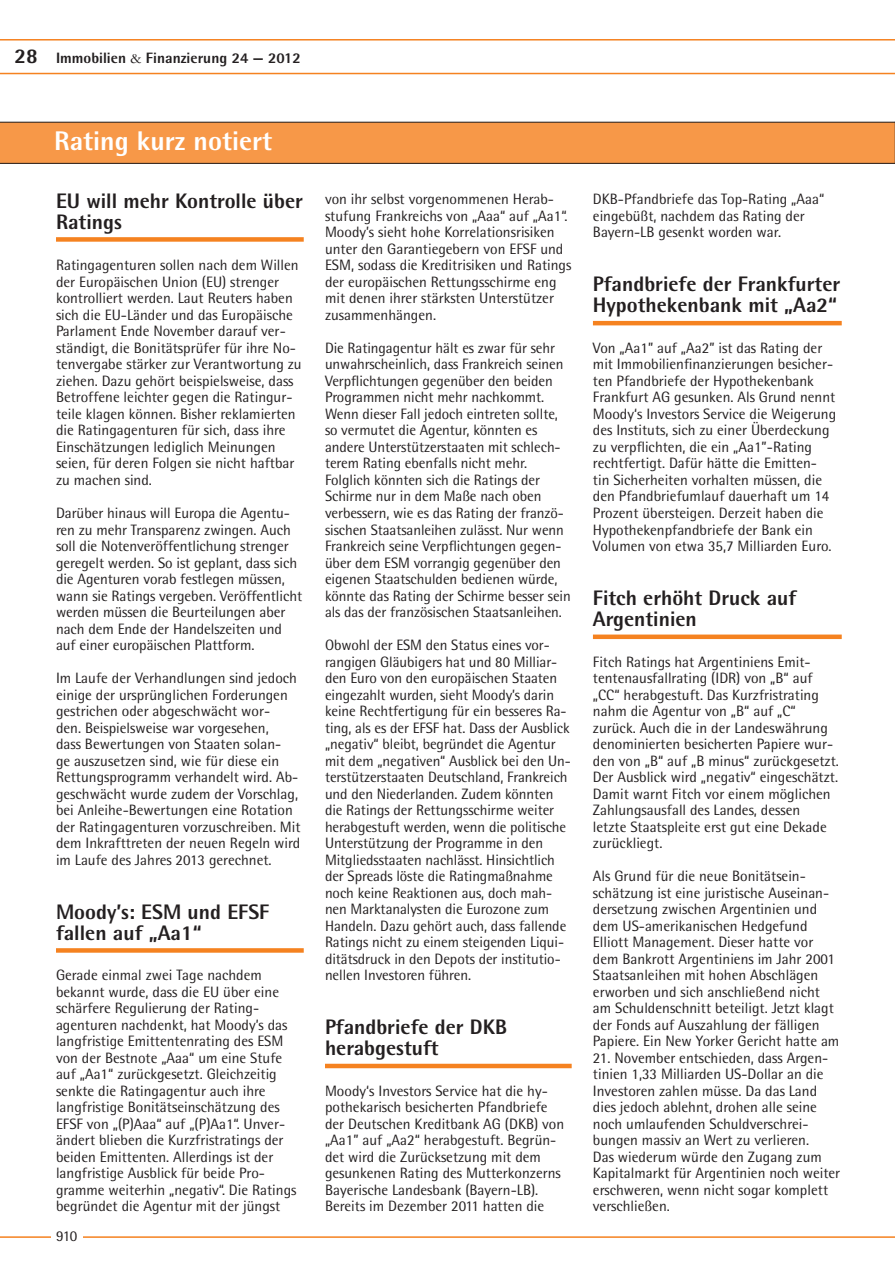
<style>
.page{position:relative;width:895px;height:1274px;background:#fff}
.page>*{position:absolute;margin:0;border:0;box-sizing:border-box;transform-origin:0 0}
.t1{font:800 27px "Rotis Semi Sans";color:#fff}
.t2{font:800 21px/21px "Rotis Semi Sans";color:#231f20}
.t3{font:15px/16.5px "Rotis Semi Sans";color:#231f20}
.t4{font:800 15px "Rotis Semi Sans";color:#231f20}
.s1{font-family:"Garamond";font-weight:400}
</style>
<div class="page">
<svg style="left:0;top:39px;width:895px;height:35px"></svg>
<hr style="left:0;top:1236px;width:895px;height:1px;background:#f58220">
<div style="left:56px;top:237px;width:248px;height:5px;background:#f58220"></div>
<svg style="left:56px;top:948px;width:248px;height:4px"></svg>
<div style="left:325px;top:1063px;width:247px;height:5px;background:#f58220"></div>
<hr style="left:593px;top:321px;width:249px;height:4px;background:#f58220">
<div style="left:593px;top:634px;width:249px;height:5px;background:#f58220"></div>
<div style="left:51px;top:1221px;width:32px;height:30px;background:#fff"></div>
<svg style="left:0;top:122px;width:895px;height:42px;background:#ee9346"></svg>
<h2 class="t2" style="left:15px;top:45px;width:25px">28</h2>
<p class="t4" style="left:56px;top:49px;width:246px">Immobilien <span class="s1">&amp;</span> Finanzierung 24 — 2012</p>
<h1 class="t1" style="left:54px;top:123px;width:219px">Rating kurz notiert</h1>
<h2 class="t2" style="left:56px;top:190px;width:248px">EU will mehr Kontrolle über<br>Ratings</h2>
<p class="t3" style="left:56px;top:257px;width:247px">Ratingagenturen sollen nach dem Willen der Europäischen Union (EU) strenger kontrolliert werden. Laut Reuters haben sich die EU-Länder und das Europäische Parlament Ende November darauf ver&shy;ständigt, die Bonitätsprüfer für ihre No&shy;tenvergabe stärker zur Verantwortung zu ziehen. Dazu gehört beispielsweise, dass Betroffene leichter gegen die Ratingur&shy;teile klagen können. Bisher reklamierten die Ratingagenturen für sich, dass ihre Einschätzungen lediglich Meinungen seien, für deren Folgen sie nicht haftbar zu machen sind.</p>
<p class="t3" style="left:56px;top:504px;width:248px">Darüber hinaus will Europa die Agentu&shy;ren zu mehr Transparenz zwingen. Auch soll die Notenveröffentlichung strenger geregelt werden. So ist geplant, dass sich die Agenturen vorab festlegen müssen, wann sie Ratings vergeben. Veröffentlicht werden müssen die Beurteilungen aber nach dem Ende der Handelszeiten und auf einer europäischen Plattform.</p>
<p class="t3" style="left:56px;top:669px;width:246px">Im Laufe der Verhandlungen sind jedoch einige der ursprünglichen Forderungen gestrichen oder abgeschwächt wor-<br>den. Beispielsweise war vorgesehen,<br>dass Bewertungen von Staaten solan-<br>ge auszusetzen sind, wie für diese ein Rettungsprogramm verhandelt wird. Ab&shy;geschwächt wurde zudem der Vorschlag, bei Anleihe-Bewertungen eine Rotation der Ratingagenturen vorzuschreiben. Mit dem Inkrafttreten der neuen Regeln wird im Laufe des Jahres 2013 gerechnet.</p>
<h2 class="t2" style="left:56px;top:900px;width:215px">Moody’s: ESM und EFSF fallen auf „Aa1“</h2>
<p class="t3" style="left:56px;top:966px;width:242px">Gerade einmal zwei Tage nachdem bekannt wurde, dass die EU über eine schärfere Regulierung der Rating&shy;agenturen nachdenkt, hat Moody’s das langfristige Emittentenrating des ESM von der Bestnote „Aaa“ um eine Stufe auf „Aa1“ zurückgesetzt. Gleichzeitig senkte die Ratingagentur auch ihre langfristige Bonitätseinschätzung des EFSF von „(P)Aaa“ auf „(P)Aa1“. Unver&shy;ändert blieben die Kurzfristratings der beiden Emittenten. Allerdings ist der langfristige Ausblick für beide Pro&shy;gramme weiterhin „negativ“. Die Ratings begründet die Agentur mit der jüngst</p>
<p class="t3" style="left:56px;top:1227px;width:23px">910</p>
<p class="t3" style="left:57px;top:1230px;width:22px">xxx</p>
<p class="t3" style="left:325px;top:191px;width:248px">von ihr selbst vorgenommenen Herab&shy;stufung Frankreichs von „Aaa“ auf „Aa1“.<br>Moody’s sieht hohe Korrelationsrisiken unter den Garantiegebern von EFSF und ESM, sodass die Kreditrisiken und Ratings der europäischen Rettungsschirme eng mit denen ihrer stärksten Unterstützer zusammenhängen.</p>
<p class="t3" style="left:325px;top:339px;width:247px">Die Ratingagentur hält es zwar für sehr unwahrscheinlich, dass Frankreich seinen Verpflichtungen gegenüber den beiden Programmen nicht mehr nachkommt.<br>Wenn dieser Fall jedoch eintreten sollte, so vermutet die Agentur, könnten es andere Unterstützerstaaten mit schlech&shy;terem Rating ebenfalls nicht mehr.<br>Folglich könnten sich die Ratings der Schirme nur in dem Maße nach oben verbessern, wie es das Rating der franzö&shy;sischen Staatsanleihen zulässt. Nur wenn Frankreich seine Verpflichtungen gegen&shy;über dem ESM vorrangig gegenüber den eigenen Staatschulden bedienen würde, könnte das Rating der Schirme besser sein als das der französischen Staatsanleihen.</p>
<p class="t3" style="left:325px;top:636px;width:247px">Obwohl der ESM den Status eines vor&shy;rangigen Gläubigers hat und 80 Milliar&shy;den Euro von den europäischen Staaten eingezahlt wurden, sieht Moody’s darin keine Rechtfertigung für ein besseres Ra&shy;ting, als es der EFSF hat. Dass der Ausblick „negativ“ bleibt, begründet die Agentur mit dem „negativen“ Ausblick bei den Un&shy;terstützerstaaten Deutschland, Frankreich und den Niederlanden. Zudem könnten die Ratings der Rettungsschirme weiter herabgestuft werden, wenn die politische Unterstützung der Programme in den Mitgliedsstaaten nachlässt. Hinsichtlich der Spreads löste die Ratingmaßnahme noch keine Reaktionen aus, doch mah&shy;nen Marktanalysten die Eurozone zum Handeln. Dazu gehört auch, dass fallende Ratings nicht zu einem steigenden Liqui&shy;ditätsdruck in den Depots der institutio&shy;nellen Investoren führen.</p>
<h2 class="t2" style="left:325px;top:1016px;width:184px">Pfandbriefe der DKB herabgestuft</h2>
<p class="t3" style="left:325px;top:1082px;width:241px">Moody‘s Investors Service hat die hy&shy;pothekarisch besicherten Pfandbriefe der Deutschen Kreditbank AG (DKB) von „Aa1” auf „Aa2“ herabgestuft. Begrün&shy;det wird die Zurücksetzung mit dem gesunkenen Rating des Mutterkonzerns Bayerische Landesbank (Bayern-LB).<br>Bereits im Dezember 2011 hatten die</p>
<p class="t3" style="left:593px;top:191px;width:233px">DKB-Pfandbriefe das Top-Rating „Aaa“ eingebüßt, nachdem das Rating der<br>Bayern-LB gesenkt worden war.</p>
<h2 class="t2" style="left:593px;top:273px;width:249px">Pfandbriefe der Frankfurter<br>Hypothekenbank mit „Aa2“</h2>
<p class="t3" style="left:593px;top:339px;width:245px">Von „Aa1” auf „Aa2” ist das Rating der mit Immobilienfinanzierungen besicher&shy;ten Pfandbriefe der Hypothekenbank Frankfurt AG gesunken. Als Grund nennt Moody‘s Investors Service die Weigerung des Instituts, sich zu einer Überdeckung zu verpflichten, die ein „Aa1”-Rating rechtfertigt. Dafür hätte die Emitten&shy;tin Sicherheiten vorhalten müssen, die den Pfandbriefumlauf dauerhaft um 14<br>Prozent übersteigen. Derzeit haben die Hypothekenpfandbriefe der Bank ein Volumen von etwa 35,7 Milliarden Euro.</p>
<h2 class="t2" style="left:593px;top:587px;width:205px">Fitch erhöht Druck auf<br>Argentinien</h2>
<p class="t3" style="left:593px;top:653px;width:247px">Fitch Ratings hat Argentiniens Emit&shy;tentenausfallrating (IDR) von „B“ auf „CC“ herabgestuft. Das Kurzfristrating nahm die Agentur von „B“ auf „C“ zurück. Auch die in der Landeswährung denominierten besicherten Papiere wur&shy;den von „B“ auf „B minus“ zurückgesetzt.<br>Der Ausblick wird „negativ“ eingeschätzt.<br>Damit warnt Fitch vor einem möglichen Zahlungsausfall des Landes, dessen<br>letzte Staatspleite erst gut eine Dekade zurückliegt.</p>
<p class="t3" style="left:593px;top:867px;width:248px">Als Grund für die neue Bonitätsein&shy;schätzung ist eine juristische Auseinan&shy;dersetzung zwischen Argentinien und dem US-amerikanischen Hedgefund Elliott Management. Dieser hatte vor dem Bankrott Argentiniens im Jahr 2001<br>Staatsanleihen mit hohen Abschlägen erworben und sich anschließend nicht am Schuldenschnitt beteiligt. Jetzt klagt der Fonds auf Auszahlung der fälligen Papiere. Ein New Yorker Gericht hatte am</p>
<p class="t3" style="left:593px;top:1049px;width:249px">21. November entschieden, dass Argen&shy;tinien 1,33 Milliarden US-Dollar an die Investoren zahlen müsse. Da das Land dies jedoch ablehnt, drohen alle seine noch umlaufenden Schuldverschrei&shy;bungen massiv an Wert zu verlieren.<br>Das wiederum würde den Zugang zum Kapitalmarkt für Argentinien noch weiter erschweren, wenn nicht sogar komplett verschließen.</p>
</div>
